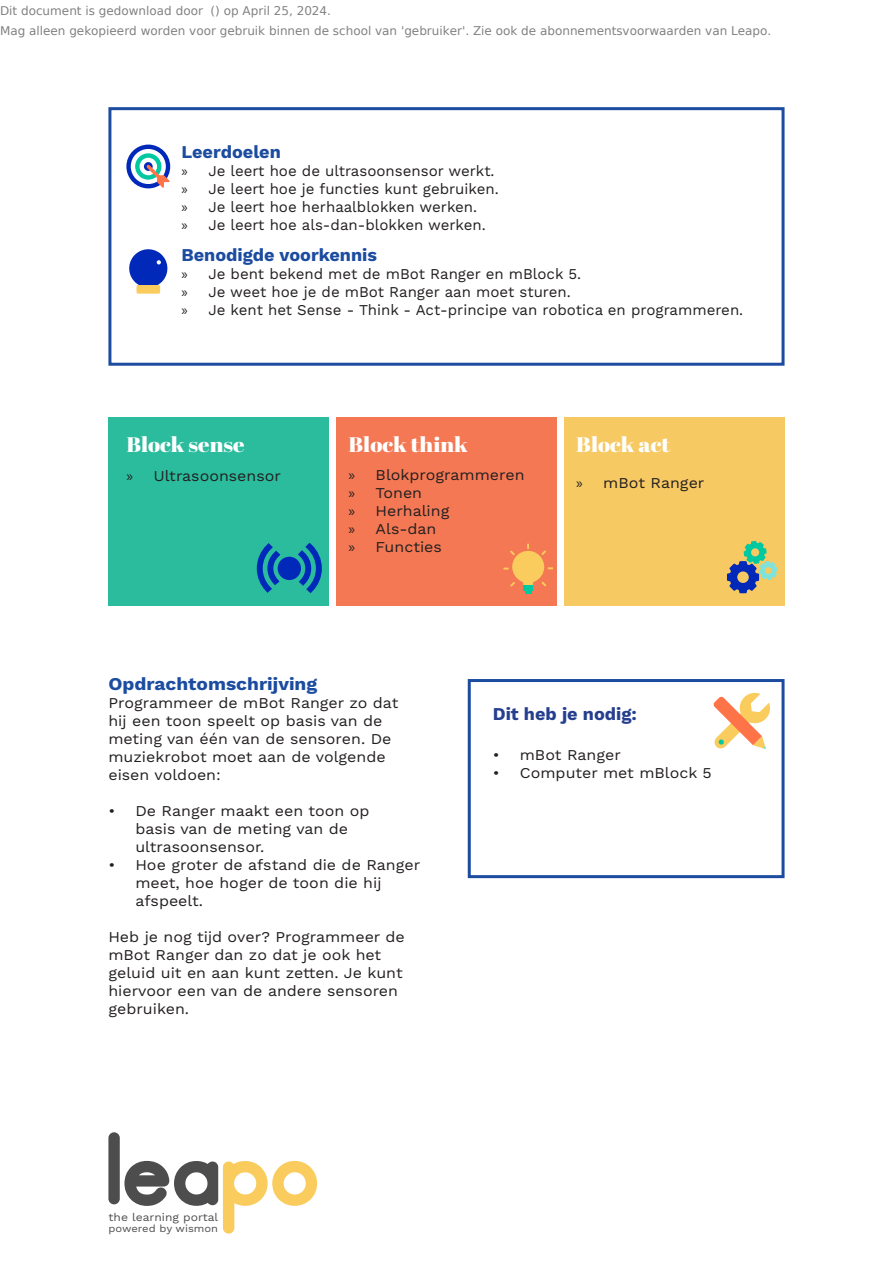
<style>
.page{position:relative;width:893px;height:1263px;background:#fff}
.page>*{position:absolute;margin:0;border:0;box-sizing:border-box;transform-origin:0 0}
.t1{font:21px "Abril Fatface";color:#fff;scale:1.06 1}
.t2{font:700 18px "Work Sans";color:#1c4ca0}
.t3{font:700 18px "Work Sans";color:#1c4ca0;scale:1.06 1}
.t4{font:700 18px "Work Sans";color:#253f8e}
.t5{font:15px/18px "Work Sans";color:#231f20;scale:1.06 1}
.t6{font:15px "Work Sans";color:#231f20}
.t7{font:12px/20.4px "DejaVu Sans";color:rgb(0 0 0/.5)}
.t8{font:11.1px "Work Sans";color:#4d4d4d;scale:1.09 1}
.t9{font:10.2px "Work Sans";color:#4d4d4d;scale:1.09 1}
.s1{font-family:"Myriad Pro"}
</style>
<div class="page">
<div style="left:108px;top:107px;width:676px;height:259px;background:#fff;border:3px solid #1c4ca0"></div>
<div style="left:108px;top:417px;width:221px;height:189px;background:#2abc9d"></div>
<div style="left:336px;top:417px;width:221px;height:189px;background:#f37853"></div>
<div style="left:564px;top:417px;width:220px;height:189px;background:#f7c962"></div>
<div style="left:278px;top:557px;width:23px;height:23px;background:#0028b9;border-radius:50%"></div>
<svg style="left:257px;top:543px;width:28px;height:50px"></svg>
<svg style="left:294px;top:543px;width:28px;height:50px"></svg>
<svg style="left:503px;top:544px;width:50px;height:49px"></svg>
<svg style="left:727px;top:541px;width:51px;height:52px"></svg>
<div style="left:468px;top:679px;width:316px;height:199px;background:#fff;border:3px solid #1c4ca0"></div>
<svg style="left:714px;top:693px;width:56px;height:56px"></svg>
<svg style="left:126px;top:145px;width:44px;height:43px"></svg>
<div style="left:131px;top:149px;width:35px;height:35px;background:#fff;border-radius:50%"></div>
<svg style="left:135px;top:153px;width:26px;height:27px"></svg>
<div style="left:140px;top:158px;width:17px;height:17px;background:#fff;border-radius:50%"></div>
<svg style="left:143px;top:162px;width:27px;height:26px"></svg>
<div style="left:137px;top:285px;width:23px;height:9px;background:#f9cc5d;border-radius:2px"></div>
<svg style="left:129px;top:249px;width:38px;height:41px"></svg>
<svg style="left:124px;top:1161px;width:193px;height:72px"></svg>
<div style="left:108px;top:1132px;width:12px;height:72px;background:#4d4d4d;border-radius:6px"></div>
<p class="t7" style="left:0;top:0;width:773px">Dit document is gedownload door () op April 25, 2024.<br>Mag alleen gekopieerd worden voor gebruik binnen de school van 'gebruiker'. Zie ook de abonnementsvoorwaarden van Leapo.</p>
<p class="t2" style="left:181px;top:142px;width:101px">Leerdoelen</p>
<p class="t6" style="left:181px;top:162px;width:315px"><span class="s1">»</span> Je leert hoe de ultrasoonsensor werkt.</p>
<p class="t6" style="left:181px;top:180px;width:319px"><span class="s1">»</span> Je leert hoe je functies kunt gebruiken.</p>
<p class="t6" style="left:181px;top:198px;width:297px"><span class="s1">»</span> Je leert hoe herhaalblokken werken.</p>
<p class="t6" style="left:181px;top:216px;width:306px"><span class="s1">»</span> Je leert hoe als-dan-blokken werken.</p>
<p class="t2" style="left:181px;top:245px;width:197px">Benodigde voorkennis</p>
<p class="t6" style="left:181px;top:265px;width:401px"><span class="s1">»</span> Je bent bekend met de mBot Ranger en mBlock 5.</p>
<p class="t6" style="left:181px;top:283px;width:391px"><span class="s1">»</span> Je weet hoe je de mBot Ranger aan moet sturen.</p>
<p class="t6" style="left:181px;top:301px;width:563px"><span class="s1">»</span> Je kent het Sense - Think - Act-principe van robotica en programmeren.</p>
<p class="t1" style="left:126px;top:430px;width:113px">Block sense</p>
<p class="t5" style="left:126px;top:467px;width:147px"><span class="s1">»</span> Ultrasoonsensor</p>
<p class="t1" style="left:349px;top:429px;width:114px">Block think</p>
<p class="t5" style="left:349px;top:467px;width:167px"><span class="s1">»</span> Blokprogrammeren</p>
<p class="t5" style="left:349px;top:485px;width:71px"><span class="s1">»</span> Tonen</p>
<p class="t5" style="left:349px;top:503px;width:97px"><span class="s1">»</span> Herhaling</p>
<p class="t5" style="left:349px;top:521px;width:84px"><span class="s1">»</span> Als-dan</p>
<p class="t5" style="left:349px;top:539px;width:90px"><span class="s1">»</span> Functies</p>
<p class="t1" style="left:576px;top:430px;width:90px">Block act</p>
<p class="t5" style="left:576px;top:475px;width:122px"><span class="s1">»</span> mBot Ranger</p>
<p class="t3" style="left:108px;top:673px;width:199px">Opdrachtomschrijving</p>
<p class="t5" style="left:108px;top:694px;width:275px">Programmeer de mBot Ranger zo dat hij een toon speelt op basis van de meting van één van de sensoren. De muziekrobot moet aan de volgende eisen voldoen:</p>
<p class="t5" style="left:135px;top:802px;width:222px;text-indent:-27px">• De Ranger maakt een toon op basis van de meting van de ultrasoonsensor.</p>
<p class="t5" style="left:135px;top:856px;width:270px;text-indent:-27px">• Hoe groter de afstand die de Ranger meet, hoe hoger de toon die hij afspeelt.</p>
<p class="t5" style="left:108px;top:928px;width:281px">Heb je nog tijd over? Programmeer de mBot Ranger dan zo dat je ook het geluid uit en aan kunt zetten. Je kunt hiervoor een van de andere sensoren gebruiken.</p>
<p class="t4" style="left:493px;top:704px;width:146px">Dit heb je nodig:</p>
<p class="t5" style="left:493px;top:746px;width:122px">• mBot Ranger</p>
<p class="t5" style="left:493px;top:764px;width:208px">• Computer met mBlock 5</p>
<p class="t8" style="left:109px;top:1210px;width:102px">the learning portal</p>
<p class="t9" style="left:108px;top:1222px;width:102px">powered by wismon</p>
</div>
